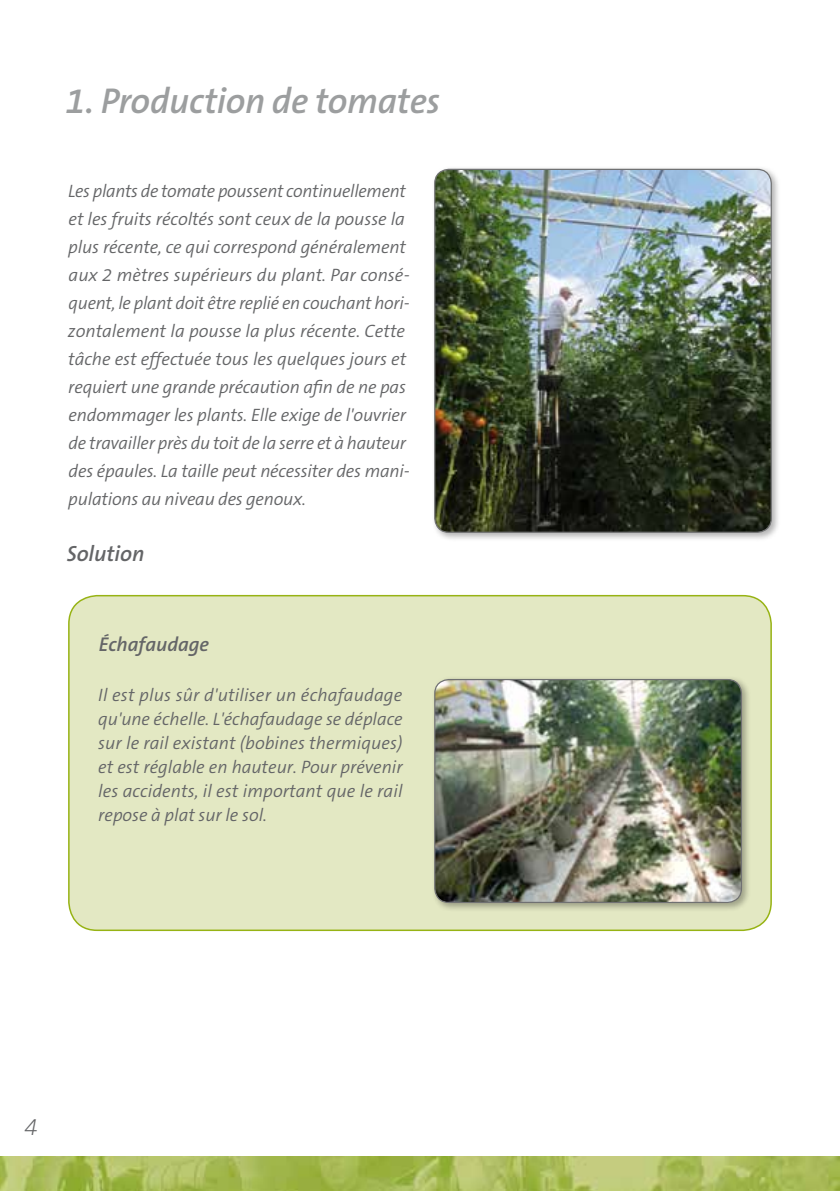
<style>
.page{position:relative;width:840px;height:1191px;background:#fff}
.page>*{position:absolute;margin:0;border:0;box-sizing:border-box;transform-origin:0 0}
.t1{font:italic 600 36px "The Sans B6";letter-spacing:-.01em;color:#9c9e9f}
.t2{font:italic 200 24px "The Sans B2";color:#646567}
.t3{font:italic 600 22px "The Sans B6";color:#646567}
.t4{font:italic 600 20px "The Sans B6";color:#646567}
.t5{font:italic 300 18px/28px "The Sans B4";letter-spacing:-.01em;color:#646567}
</style>
<div class="page">
<img style="left:0;top:1157px;width:839px;height:34px">
<div style="left:69px;top:595px;width:701px;height:335px;background:#e3e8c3;border-radius:28px"></div>
<div style="left:68px;top:595px;width:703px;height:336px;border:2px solid #97b314;border-radius:28px"></div>
<div style="left:430px;top:165px;width:350px;height:377px;background:#000;opacity:.3"></div>
<img style="left:434px;top:169px;width:336px;height:363px">
<div style="left:434px;top:169px;width:337px;height:364px;border:1px solid #707172;border-radius:14px"></div>
<div style="left:430px;top:675px;width:320px;height:236px;background:#000;opacity:.3"></div>
<img style="left:434px;top:679px;width:307px;height:223px">
<div style="left:434px;top:679px;width:307px;height:224px;border:1px solid #707172;border-radius:14px"></div>
<h1 class="t1" style="left:65px;top:82px;width:376px">1. Production de tomates</h1>
<p class="t5" style="left:68px;top:178px;width:343px">Les plants de tomate poussent continuellement et les fruits récoltés sont ceux de la pousse la plus récente, ce qui correspond généralement aux 2 mètres supérieurs du plant. Par consé&shy;quent, le plant doit être replié en couchant hori&shy;zontalement la pousse la plus récente. Cette tâche est effectuée tous les quelques jours et requiert une grande précaution afin de ne pas endommager les plants. Elle exige de l'ouvrier de travailler près du toit de la serre et à hauteur des épaules. La taille peut nécessiter des mani&shy;pulations au niveau des genoux.</p>
<p class="t3" style="left:67px;top:542px;width:79px">Solution</p>
<p class="t4" style="left:99px;top:634px;width:112px">Échafaudage</p>
<p class="t5" style="left:98px;top:684px;width:306px;line-height:24px;text-align:justify">Il est plus sûr d'utiliser un échafaudage qu'une échelle. L'échafaudage se déplace sur le rail existant (bobines thermiques) et est réglable en hauteur. Pour prévenir les accidents, il est important que le rail repose à plat sur le sol.</p>
<h2 class="t2" style="left:25px;top:1114px;width:15px">4</h2>
</div>
